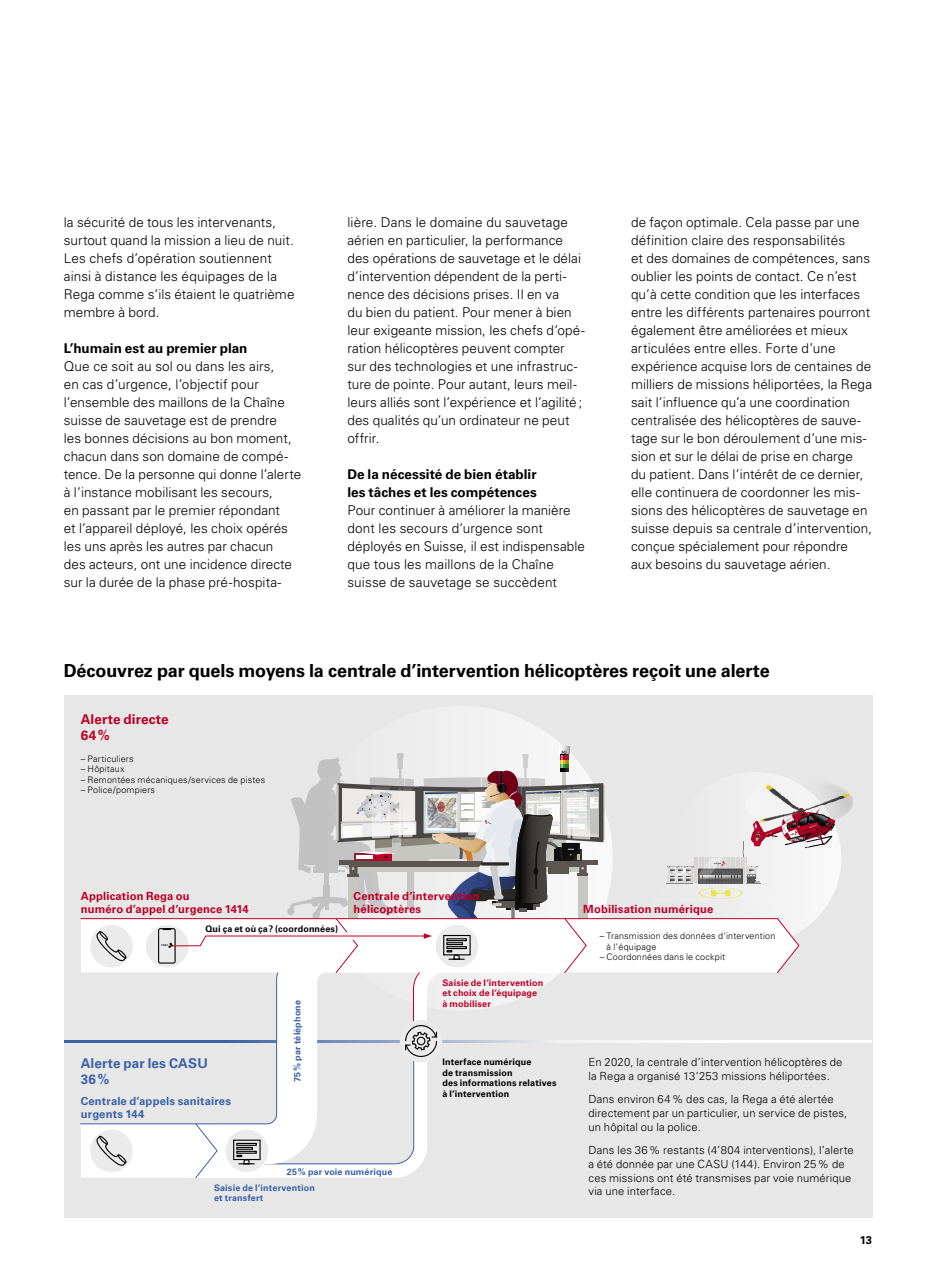
<style>
.page{position:relative;width:936px;height:1285px;background:#fff}
.page>*{position:absolute;margin:0;border:0;box-sizing:border-box;transform-origin:0 0}
.t1{font:700 18px "Univers LT Std";letter-spacing:-.005em;color:#000}
.t2{font:300 13.5px/18px "Univers LT Std";letter-spacing:.005em;color:#000}
.t3{font:700 13.5px/18px "Univers LT Std";letter-spacing:.005em;color:#000}
.t4{font:700 13.5px/16.5px "Univers LT Std";letter-spacing:.01em;color:#3c61a8}
.t5{font:700 13.5px/16.5px "Univers LT Std";letter-spacing:.005em;color:#be0027}
.t6{font:300 11.25px/13.8px "Univers LT Std";letter-spacing:.01em;color:#000}
.t7{font:700 11.25px/13.5px "Univers LT Std";letter-spacing:.01em;color:#be0027}
.t8{font:700 11.25px/13.5px "Univers LT Std";letter-spacing:.015em;color:#3c61a8}
.t9{font:700 11.25px "Univers LT Std";color:#000}
.t10{font:300 9px/10.5px "Univers LT Std";letter-spacing:.02em;color:#000}
.t11{font:700 9px/10.5px "Univers LT Std";letter-spacing:.02em;color:#000}
.t12{font:700 9px/10.5px "Univers LT Std";letter-spacing:.02em;color:#3c61a8}
.t13{font:700 9px/10.5px "Univers LT Std";letter-spacing:.02em;color:#be0027}
</style>
<div class="page">
<div style="left:64px;top:695px;width:808px;height:522px;background:#e7e7e7"></div>
<div style="left:308px;top:705px;width:304px;height:305px;background:#f0f0f0;border-radius:152px"></div>
<hr style="left:428px;top:1039px;width:443px;height:2px;background:#fff">
<hr style="left:64px;top:1039px;width:491px;height:2px;background:#3c61a8">
<svg style="left:80px;top:746px;width:773px;height:433px"></svg>
<p class="t2" style="left:64px;top:213px;width:232px">la sécurité de tous les intervenants, surtout quand la mission a lieu de nuit.<br>Les chefs d’opération soutiennent ainsi à distance les équipages de la Rega comme s’ils étaient le quatrième membre à bord.</p>
<h4 class="t3" style="left:64px;top:339px;width:185px">L’humain est au premier plan</h4>
<p class="t2" style="left:64px;top:357px;width:239px">Que ce soit au sol ou dans les airs,<br>en cas d’urgence, l’objectif pour l’ensemble des maillons de la Chaîne suisse de sauvetage est de prendre<br>les bonnes décisions au bon moment, chacun dans son domaine de compé&shy;tence. De la personne qui donne l’alerte à l’instance mobilisant les secours,<br>en passant par le premier répondant<br>et l’appareil déployé, les choix opérés les uns après les autres par chacun<br>des acteurs, ont une incidence directe sur la durée de la phase pré-hospita-</p>
<p class="t2" style="left:347px;top:213px;width:238px">lière. Dans le domaine du sauvetage aérien en particulier, la performance des opérations de sauvetage et le délai d’intervention dépendent de la perti&shy;nence des décisions prises. Il en va<br>du bien du patient. Pour mener à bien leur exigeante mission, les chefs d’opé&shy;ration hélicoptères peuvent compter sur des technologies et une infrastruc&shy;ture de pointe. Pour autant, leurs meil&shy;leurs alliés sont l’expérience et l’agilité; des qualités qu’un ordinateur ne peut offrir.</p>
<h4 class="t3" style="left:347px;top:465px;width:191px">De la nécessité de bien établir les tâches et les compétences</h4>
<p class="t2" style="left:347px;top:501px;width:239px">Pour continuer à améliorer la manière dont les secours d’urgence sont déployés en Suisse, il est indispensable que tous les maillons de la Chaîne suisse de sauvetage se succèdent</p>
<p class="t2" style="left:631px;top:213px;width:242px">de façon optimale. Cela passe par une définition claire des responsabilités<br>et des domaines de compétences, sans oublier les points de contact. Ce n’est qu’à cette condition que les interfaces entre les différents partenaires pourront également être améliorées et mieux articulées entre elles. Forte d’une expérience acquise lors de centaines de milliers de missions héliportées, la Rega sait l’influence qu’a une coordination centralisée des hélicoptères de sauve&shy;tage sur le bon déroulement d’une mis&shy;sion et sur le délai de prise en charge<br>du patient. Dans l’intérêt de ce dernier, elle continuera de coordonner les mis&shy;sions des hélicoptères de sauvetage en suisse depuis sa centrale d’intervention, conçue spécialement pour répondre aux besoins du sauvetage aérien.</p>
<h4 class="t1" style="left:64px;top:660px;width:707px">Découvrez par quels moyens la centrale d’intervention hélicoptères reçoit une alerte</h4>
<p class="t5" style="left:81px;top:710px;width:89px">Alerte directe<br>64%</p>
<p class="t10" style="left:81px;top:753px;width:54px">– Particuliers</p>
<p class="t10" style="left:81px;top:763px;width:45px">– Hôpitaux</p>
<p class="t10" style="left:81px;top:774px;width:186px">– Remontées mécaniques/services de pistes</p>
<p class="t10" style="left:81px;top:784px;width:76px">– Police/pompiers</p>
<p class="t7" style="left:81px;top:889px;width:169px">Application Rega ou<br>numéro d’appel d’urgence 1414</p>
<p class="t7" style="left:353px;top:889px;width:128px">Centrale d’intervention hélicoptères</p>
<p class="t11" style="left:205px;top:923px;width:134px">Qui ça et où ça? (coordonnées)</p>
<p class="t4" style="left:81px;top:1054px;width:128px">Alerte par les CASU<br>36%</p>
<p class="t8" style="left:81px;top:1094px;width:152px">Centrale d’appels sanitaires urgents 144</p>
<p class="t12" style="left:292px;top:1081px;width:83px;rotate:-90deg">75% par téléphone</p>
<p class="t12" style="left:287px;top:1165px;width:107px">25% par voie numérique</p>
<p class="t12" style="left:214px;top:1181px;width:102px">Saisie de l’intervention et transfert</p>
<p class="t13" style="left:442px;top:977px;width:102px">Saisie de l’intervention et choix de l’équipage à mobiliser</p>
<p class="t11" style="left:442px;top:1056px;width:115px">Interface numérique<br>de transmission<br>des informations relatives à l’intervention</p>
<p class="t7" style="left:583px;top:902px;width:132px">Mobilisation numérique</p>
<p class="t10" style="left:606px;top:930px;width:170px;text-indent:-7px">– Transmission des données d’intervention à l’équipage</p>
<p class="t10" style="left:600px;top:951px;width:127px">– Coordonnées dans le cockpit</p>
<p class="t6" style="left:588px;top:1055px;width:255px">En 2020, la centrale d’intervention hélicoptères de la Rega a organisé 13’253 missions héliportées.</p>
<p class="t6" style="left:588px;top:1092px;width:260px">Dans environ 64% des cas, la Rega a été alertée directement par un particulier, un service de pistes, un hôpital ou la police.</p>
<p class="t6" style="left:588px;top:1142px;width:266px">Dans les 36% restants (4’804 interventions), l’alerte a été donnée par une CASU (144). Environ 25% de ces missions ont été transmises par voie numérique via une interface.</p>
<p class="t9" style="left:859px;top:1233px;width:14px">13</p>
</div>
